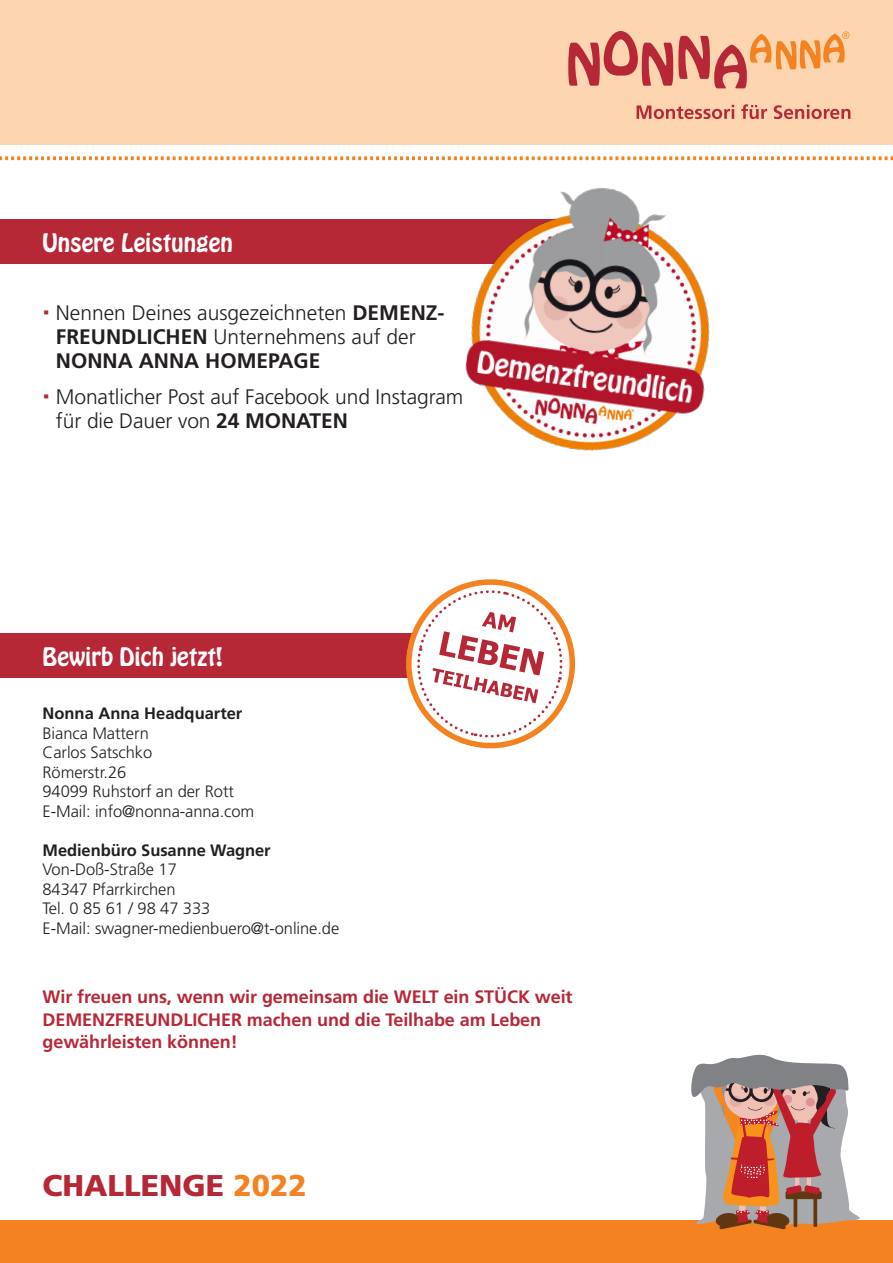
<style>
.page{position:relative;width:893px;height:1263px;background:#fff}
.page>*{position:absolute;margin:0;border:0;box-sizing:border-box;transform-origin:0 0}
.t1{font:900 30px "Frutiger LT Std";color:#b72837}
.t2{font:22.5px "Hobo Std";color:#fff}
.t3{font:300 21px/24px "Frutiger LT Std";letter-spacing:-.005em;color:#231f20}
.t4{font:700 18px "Frutiger LT Std";letter-spacing:-.005em;color:#b72837}
.t5{font:300 16.5px "Frutiger LT Std";letter-spacing:-.005em;color:#231f20}
.t6{font:700 16.5px "Frutiger LT Std";letter-spacing:-.005em;color:#231f20}
.s1{font-weight:700}
.s2{color:#f58220}
</style>
<div class="page">
<div style="left:0;top:0;width:893px;height:145px;background:#fdd5b0"></div>
<svg style="left:0;top:156px;width:893px;height:4px"></svg>
<div style="left:0;top:1220px;width:893px;height:43px;background:#f58220"></div>
<svg style="left:568px;top:31px;width:281px;height:58px"></svg>
<svg style="left:637px;top:104px;width:213px;height:15px"></svg>
<div style="left:0;top:219px;width:604px;height:45px;background:#b72837"></div>
<svg style="left:691px;top:1054px;width:169px;height:175px"></svg>
<img style="left:465px;top:187px;width:245px;height:264px">
<div style="left:0;top:633px;width:565px;height:45px;background:#b72837"></div>
<svg style="left:406px;top:579px;width:169px;height:170px"></svg>
<p class="t2" style="left:43px;top:227px;width:192px">Unsere Leistungen</p>
<p class="t3" style="left:56px;top:301px;width:390px">Nennen Deines ausgezeichneten <span class="s1">DEMENZ-<br>FREUNDLICHEN</span> Unternehmens auf der<br><span class="s1">NONNA ANNA HOMEPAGE</span></p>
<p class="t3" style="left:56px;top:385px;width:409px">Monatlicher Post auf Facebook und Instagram für die Dauer von <span class="s1">24 MONATEN</span></p>
<p class="t2" style="left:43px;top:641px;width:182px">Bewirb Dich jetzt!</p>
<p class="t6" style="left:43px;top:704px;width:201px">Nonna Anna Headquarter</p>
<p class="t5" style="left:43px;top:723px;width:108px">Bianca Mattern</p>
<p class="t5" style="left:43px;top:743px;width:111px">Carlos Satschko</p>
<p class="t5" style="left:43px;top:762px;width:85px">Römerstr.26</p>
<p class="t5" style="left:43px;top:782px;width:193px">94099 Ruhstorf an der Rott</p>
<p class="t5" style="left:43px;top:801px;width:213px">E-Mail: info@nonna-anna.com</p>
<p class="t6" style="left:43px;top:840px;width:230px">Medienbüro Susanne Wagner</p>
<p class="t5" style="left:43px;top:860px;width:136px">Von-Doß-Straße 17</p>
<p class="t5" style="left:43px;top:879px;width:135px">84347 Pfarrkirchen</p>
<p class="t5" style="left:43px;top:899px;width:169px">Tel. 0 85 61 / 98 47 333</p>
<p class="t5" style="left:43px;top:918px;width:298px">E-Mail: swagner-medienbuero@t-online.de</p>
<p class="t4" style="left:43px;top:986px;width:532px">Wir freuen uns, wenn wir gemeinsam die WELT ein STÜCK weit</p>
<p class="t4" style="left:43px;top:1009px;width:500px">DEMENZFREUNDLICHER machen und die Teilhabe am Leben</p>
<p class="t4" style="left:43px;top:1031px;width:197px">gewährleisten können!</p>
<p class="t1" style="left:43px;top:1167px;width:266px">CHALLENGE <span class="s2">2022</span></p>
</div>
